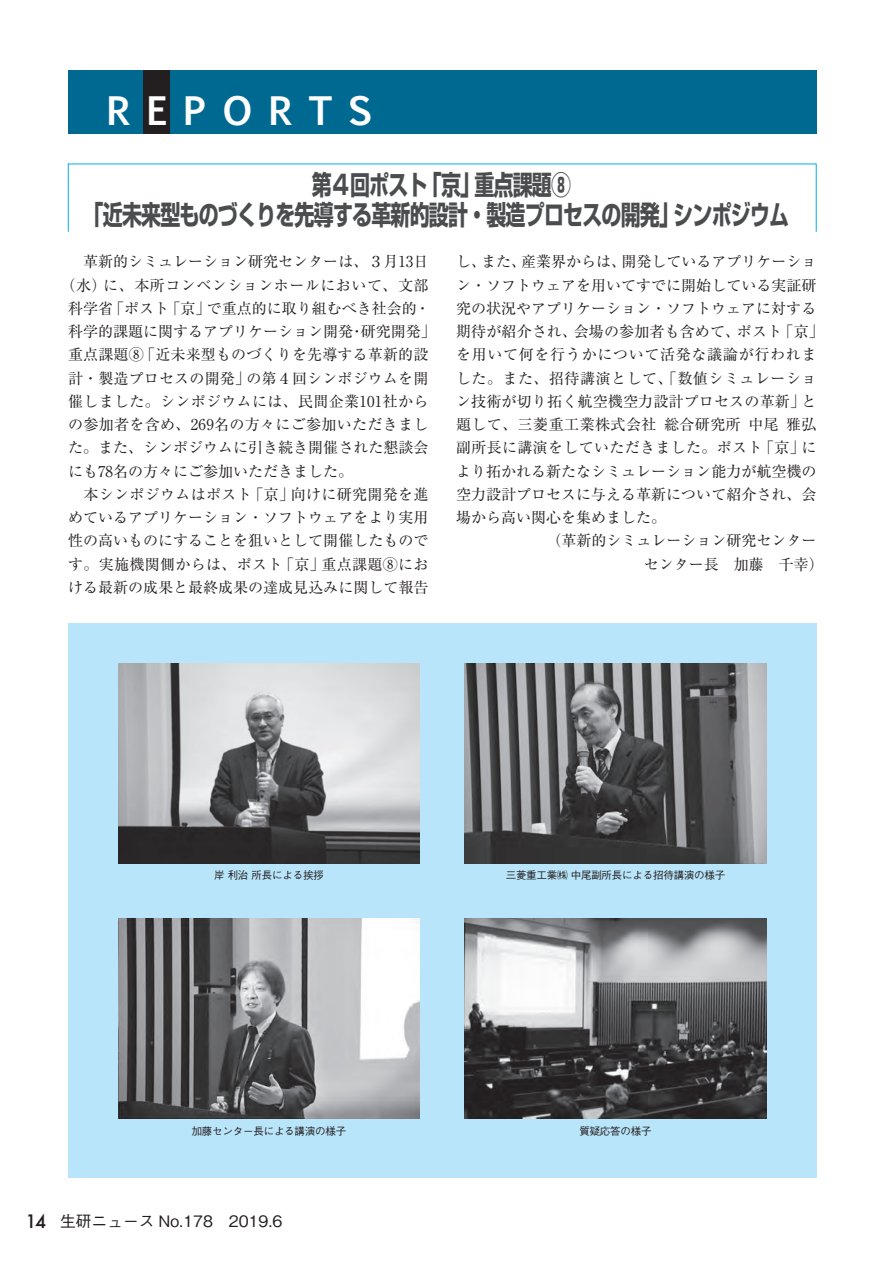
<style>
.page{position:relative;width:893px;height:1263px;background:#fff}
.page>*{position:absolute;margin:0;border:0;box-sizing:border-box;transform-origin:0 0}
.t1{font:700 37.5px "Euphemia UCAS";letter-spacing:.42em;color:#fff}
.t2{font:700 27px/30px "Shin Go Pro";letter-spacing:-.04em;color:#4b4c4d;text-align:center;scale:.74 1}
.t3{font:500 15.75px "Gothic BBB Pro";color:#231f20}
.t4{font:15px "Ryumin Pro";color:#231f20}
.t5{font:15px "Ryumin Pro";letter-spacing:.025em;color:#231f20}
.t6{font:15px "Ryumin Pro";letter-spacing:.02em;color:#231f20}
.t7{font:15px "Ryumin Pro";letter-spacing:.035em;color:#231f20}
.t8{font:15px "Ryumin Pro";letter-spacing:.045em;color:#231f20}
.t9{font:15px "Ryumin Pro";letter-spacing:.03em;color:#231f20}
.t10{font:500 10.5px "Gothic BBB Pr 5";letter-spacing:-.02em;color:#231f20}
.s1{font-family:"Futura";font-size:18px}
</style>
<div class="page">
<div style="left:68px;top:70px;width:748px;height:64px;background:#006991"></div>
<div style="left:143px;top:70px;width:26px;height:64px;background:#231f20"></div>
<div style="left:68px;top:623px;width:748px;height:555px;background:#b9e5fa"></div>
<img style="left:118px;top:663px;width:302px;height:200px">
<img style="left:465px;top:663px;width:301px;height:200px">
<img style="left:118px;top:918px;width:302px;height:200px">
<img style="left:465px;top:918px;width:301px;height:200px">
<h1 class="t1" style="left:107px;top:83px;width:268px">REPORTS</h1>
<h2 class="t2" style="left:84px;top:167px;width:955px">第４回ポスト「京」重点課題⑧<br>「近未来型ものづくりを先導する革新的設計・製造プロセスの開発」シンポジウム</h2>
<p class="t4" style="left:68px;top:250px;width:362px">　革新的シミュレーション研究センターは、３月13日</p>
<p class="t7" style="left:61px;top:273px;width:369px">（水）に、本所コンベンションホールにおいて、文部</p>
<p class="t4" style="left:68px;top:296px;width:364px">科学省「ポスト｢京｣で重点的に取り組むべき社会的・</p>
<p class="t4" style="left:68px;top:320px;width:369px">科学的課題に関するアプリケーション開発・研究開発」</p>
<p class="t4" style="left:68px;top:343px;width:362px">重点課題⑧「近未来型ものづくりを先導する革新的設</p>
<p class="t4" style="left:68px;top:366px;width:362px">計・製造プロセスの開発」の第４回シンポジウムを開</p>
<p class="t6" style="left:68px;top:389px;width:362px">催しました。シンポジウムには、民間企業101社から</p>
<p class="t6" style="left:68px;top:413px;width:362px">の参加者を含め、269名の方々にご参加いただきまし</p>
<p class="t4" style="left:68px;top:436px;width:362px">た。また、シンポジウムに引き続き開催された懇談会</p>
<p class="t4" style="left:68px;top:459px;width:287px">にも78名の方々にご参加いただきました。</p>
<p class="t5" style="left:68px;top:482px;width:362px">　本シンポジウムはポスト「京」向けに研究開発を進</p>
<p class="t4" style="left:68px;top:506px;width:362px">めているアプリケーション・ソフトウェアをより実用</p>
<p class="t4" style="left:68px;top:529px;width:362px">性の高いものにすることを狙いとして開催したもので</p>
<p class="t5" style="left:68px;top:552px;width:362px">す。実施機関側からは、ポスト「京」重点課題⑧にお</p>
<p class="t4" style="left:68px;top:575px;width:362px">ける最新の成果と最終成果の達成見込みに関して報告</p>
<p class="t4" style="left:456px;top:250px;width:362px">し、また、産業界からは、開発しているアプリケーショ</p>
<p class="t4" style="left:456px;top:273px;width:362px">ン・ソフトウェアを用いてすでに開始している実証研</p>
<p class="t4" style="left:456px;top:296px;width:362px">究の状況やアプリケーション・ソフトウェアに対する</p>
<p class="t4" style="left:456px;top:320px;width:369px">期待が紹介され、会場の参加者も含めて、ポスト「京」</p>
<p class="t8" style="left:456px;top:343px;width:362px">を用いて何を行うかについて活発な議論が行われま</p>
<p class="t7" style="left:456px;top:366px;width:362px">した。また、招待講演として、「数値シミュレーショ</p>
<p class="t4" style="left:456px;top:389px;width:362px">ン技術が切り拓く航空機空力設計プロセスの革新」と</p>
<p class="t9" style="left:456px;top:413px;width:362px">題して、三菱重工業株式会社 総合研究所 中尾 雅弘</p>
<p class="t5" style="left:456px;top:436px;width:362px">副所長に講演をしていただきました。ポスト「京」に</p>
<p class="t4" style="left:456px;top:459px;width:362px">より拓かれる新たなシミュレーション能力が航空機の</p>
<p class="t4" style="left:456px;top:482px;width:362px">空力設計プロセスに与える革新について紹介され、会</p>
<p class="t4" style="left:456px;top:506px;width:211px">場から高い関心を集めました。</p>
<p class="t4" style="left:546px;top:529px;width:271px">（革新的シミュレーション研究センター</p>
<p class="t4" style="left:644px;top:552px;width:181px">センター長　加藤　千幸）</p>
<p class="t10" style="left:214px;top:867px;width:111px">岸 利治 所長による挨拶</p>
<p class="t10" style="left:506px;top:867px;width:221px">三菱重工業㈱ 中尾副所長による招待講演の様子</p>
<p class="t10" style="left:192px;top:1122px;width:155px">加藤センター⻑による講演の様⼦</p>
<p class="t10" style="left:579px;top:1122px;width:74px">質疑応答の様子</p>
<p class="t3" style="left:26px;top:1208px;width:259px"><span class="s1">14</span> 生研ニュース No.178　2019.6</p>
</div>
